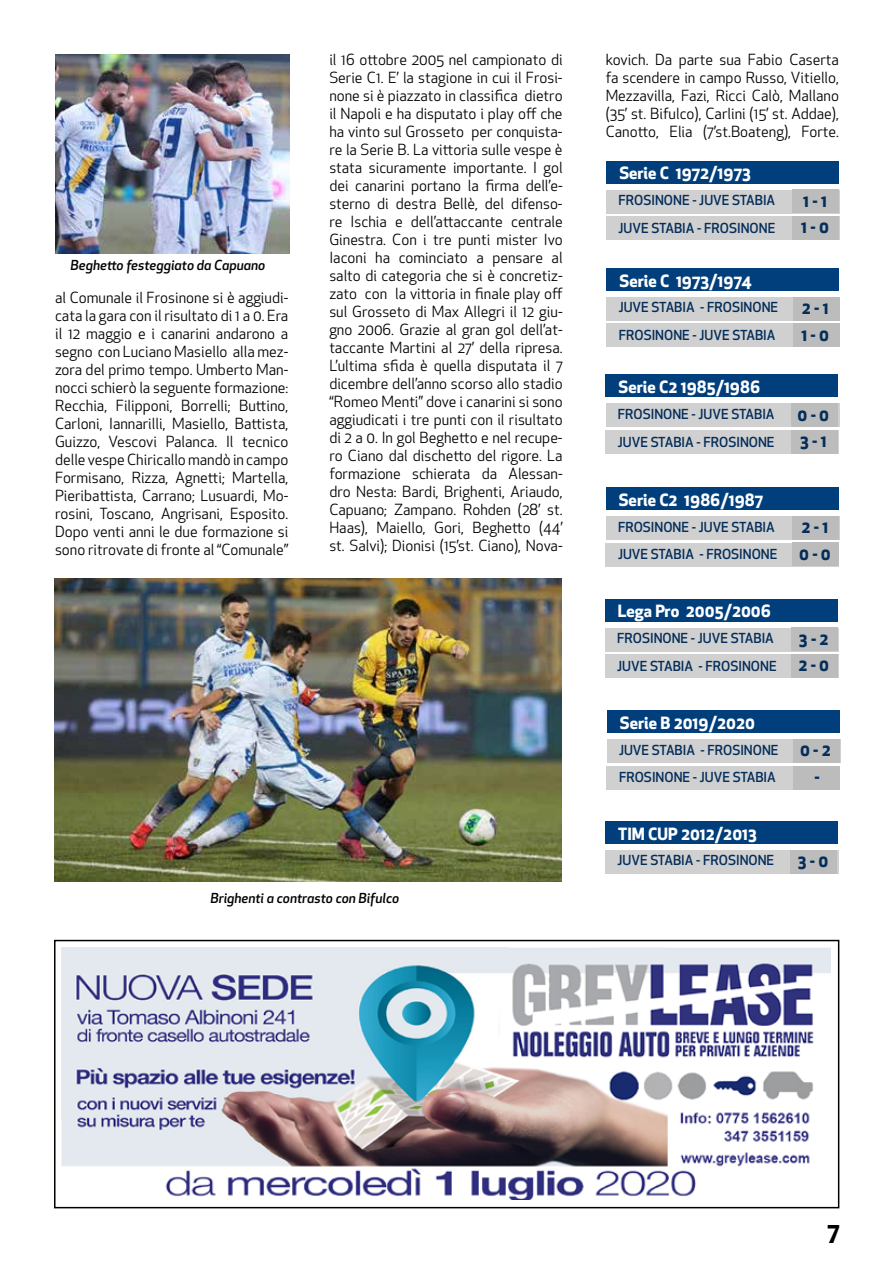
<style>
.page{position:relative;width:893px;height:1263px;background:#fff}
.page>*{position:absolute;margin:0;border:0;box-sizing:border-box;transform-origin:0 0}
.t1{font:700 24px "Apex New";color:#000}
.t2{font:700 16.5px "Apex New";color:#fff}
.t3{font:700 16.5px/26.7px "Apex New";color:#032d5a}
.t4{font:15px/18px "Apex New";color:#000;text-align:justify}
.t5{font:500 13.5px "Apex New";color:#032d5a}
.t6{font:italic 500 13.5px "Apex New";color:#000}
</style>
<div class="page">
<img style="left:62px;top:947px;width:769px;height:252px">
<div style="left:54px;top:940px;width:785px;height:268px;border:2px solid #000"></div>
<div style="left:606px;top:543px;width:233px;height:23px;background:#d0d0d0"></div>
<div style="left:606px;top:516px;width:233px;height:24px;background:#d0d0d0"></div>
<div style="left:606px;top:487px;width:232px;height:23px;background:#013f7c"></div>
<div style="left:605px;top:654px;width:233px;height:24px;background:#d0d0d0"></div>
<div style="left:605px;top:628px;width:233px;height:23px;background:#d0d0d0"></div>
<div style="left:605px;top:598px;width:232px;height:23px;background:#013f7c"></div>
<div style="left:607px;top:766px;width:233px;height:24px;background:#d0d0d0"></div>
<div style="left:607px;top:739px;width:233px;height:24px;background:#d0d0d0"></div>
<div style="left:607px;top:710px;width:232px;height:23px;background:#013f7c"></div>
<div style="left:792px;top:516px;width:47px;height:23px;background:#bcbcbc"></div>
<div style="left:792px;top:543px;width:47px;height:23px;background:#bcbcbc"></div>
<div style="left:791px;top:628px;width:47px;height:23px;background:#bcbcbc"></div>
<div style="left:791px;top:654px;width:47px;height:24px;background:#bcbcbc"></div>
<div style="left:793px;top:739px;width:47px;height:24px;background:#bcbcbc"></div>
<div style="left:793px;top:766px;width:47px;height:23px;background:#bcbcbc"></div>
<img style="left:55px;top:54px;width:234px;height:199px">
<div style="left:606px;top:216px;width:234px;height:24px;background:#d0d0d0"></div>
<div style="left:607px;top:190px;width:233px;height:23px;background:#d0d0d0"></div>
<div style="left:606px;top:161px;width:233px;height:22px;background:#013f7c"></div>
<div style="left:606px;top:324px;width:234px;height:23px;background:#d0d0d0"></div>
<div style="left:607px;top:297px;width:233px;height:24px;background:#d0d0d0"></div>
<div style="left:606px;top:268px;width:233px;height:23px;background:#013f7c"></div>
<div style="left:605px;top:430px;width:234px;height:24px;background:#d0d0d0"></div>
<div style="left:606px;top:404px;width:233px;height:23px;background:#d0d0d0"></div>
<div style="left:605px;top:374px;width:233px;height:23px;background:#013f7c"></div>
<div style="left:792px;top:190px;width:47px;height:23px;background:#bcbcbc"></div>
<div style="left:792px;top:216px;width:47px;height:24px;background:#bcbcbc"></div>
<div style="left:792px;top:297px;width:47px;height:23px;background:#bcbcbc"></div>
<div style="left:792px;top:324px;width:47px;height:23px;background:#bcbcbc"></div>
<div style="left:791px;top:404px;width:47px;height:23px;background:#bcbcbc"></div>
<div style="left:791px;top:430px;width:47px;height:24px;background:#bcbcbc"></div>
<div style="left:606px;top:850px;width:233px;height:24px;background:#d0d0d0"></div>
<div style="left:605px;top:821px;width:233px;height:23px;background:#013f7c"></div>
<div style="left:790px;top:850px;width:47px;height:23px;background:#bcbcbc"></div>
<img style="left:54px;top:578px;width:507px;height:303px">
<p class="t6" style="left:71px;top:256px;width:196px">Beghetto festeggiato da Capuano</p>
<p class="t4" style="left:55px;top:289px;width:235px">al Comunale il Frosinone si è aggiudi&shy;cata la gara con il risultato di 1 a 0. Era il 12 maggio e i canarini andarono a segno con Luciano Masiello alla mez&shy;zora del primo tempo. Umberto Man&shy;nocci schierò la seguente formazione:<br>Recchia, Filipponi, Borrelli; Buttino, Carloni, Iannarilli, Masiello, Battista, Guizzo, Vescovi Palanca. Il tecnico delle vespe Chiricallo mandò in campo Formisano, Rizza, Agnetti; Martella, Pieribattista, Carrano; Lusuardi, Mo&shy;rosini, Toscano, Angrisani, Esposito.<br>Dopo venti anni le due formazione si sono ritrovate di fronte al “Comunale”</p>
<p class="t4" style="left:329px;top:51px;width:235px">il 16 ottobre 2005 nel campionato di Serie C1. E’ la stagione in cui il Frosi&shy;none si è piazzato in classifica dietro il Napoli e ha disputato i play off che ha vinto sul Grosseto per conquista&shy;re la Serie B. La vittoria sulle vespe è stata sicuramente importante. I gol dei canarini portano la firma dell’e&shy;sterno di destra Bellè, del difenso&shy;re Ischia e dell’attaccante centrale Ginestra. Con i tre punti mister Ivo Iaconi ha cominciato a pensare al salto di categoria che si è concretiz&shy;zato con la vittoria in finale play off sul Grosseto di Max Allegri il 12 giu&shy;gno 2006. Grazie al gran gol dell’at&shy;taccante Martini al 27’ della ripresa.<br>L’ultima sfida è quella disputata il 7 dicembre dell’anno scorso allo stadio “Romeo Menti” dove i canarini si sono aggiudicati i tre punti con il risultato di 2 a 0. In gol Beghetto e nel recupe&shy;ro Ciano dal dischetto del rigore. La formazione schierata da Alessan&shy;dro Nesta: Bardi, Brighenti, Ariaudo, Capuano; Zampano. Rohden (28’ st.<br>Haas), Maiello, Gori, Beghetto (44’ st. Salvi); Dionisi (15’st. Ciano), Nova-</p>
<p class="t6" style="left:211px;top:889px;width:190px">Brighenti a contrasto con Bifulco</p>
<p class="t4" style="left:606px;top:51px;width:235px">kovich. Da parte sua Fabio Caserta fa scendere in campo Russo, Vitiello, Mezzavilla, Fazi, Ricci Calò, Mallano (35’ st. Bifulco), Carlini (15’ st. Addae), Canotto, Elia (7’st.Boateng), Forte.</p>
<p class="t2" style="left:619px;top:161px;width:133px">Serie C 1972/1973</p>
<p class="t5" style="left:618px;top:219px;width:158px">JUVE STABIA - FROSINONE</p>
<p class="t5" style="left:618px;top:191px;width:158px">FROSINONE - JUVE STABIA</p>
<p class="t2" style="left:620px;top:269px;width:134px">Serie C 1973/1974</p>
<p class="t5" style="left:619px;top:326px;width:158px">FROSINONE - JUVE STABIA</p>
<p class="t5" style="left:619px;top:298px;width:161px">JUVE STABIA - FROSINONE</p>
<p class="t2" style="left:619px;top:375px;width:143px">Serie C2 1985/1986</p>
<p class="t5" style="left:618px;top:433px;width:158px">JUVE STABIA - FROSINONE</p>
<p class="t5" style="left:618px;top:405px;width:158px">FROSINONE - JUVE STABIA</p>
<p class="t2" style="left:619px;top:488px;width:146px">Serie C2 1986/1987</p>
<p class="t5" style="left:618px;top:545px;width:161px">JUVE STABIA - FROSINONE</p>
<p class="t5" style="left:618px;top:517px;width:158px">FROSINONE - JUVE STABIA</p>
<p class="t2" style="left:618px;top:599px;width:155px">Lega Pro 2005/2006</p>
<p class="t5" style="left:617px;top:657px;width:161px">JUVE STABIA - FROSINONE</p>
<p class="t5" style="left:617px;top:629px;width:158px">FROSINONE - JUVE STABIA</p>
<p class="t2" style="left:620px;top:711px;width:137px">Serie B 2019/2020</p>
<p class="t5" style="left:619px;top:768px;width:158px">FROSINONE - JUVE STABIA</p>
<p class="t5" style="left:619px;top:741px;width:161px">JUVE STABIA - FROSINONE</p>
<p class="t2" style="left:618px;top:822px;width:140px">TIM CUP 2012/2013</p>
<p class="t5" style="left:617px;top:851px;width:158px">JUVE STABIA - FROSINONE</p>
<p class="t3" style="left:801px;top:187px;width:29px">1 - 1<br>1 - 0</p>
<p class="t3" style="left:801px;top:294px;width:29px">2 - 1<br>1 - 0</p>
<p class="t3" style="left:797px;top:400px;width:33px">0 - 0<br>3 - 1</p>
<p class="t3" style="left:799px;top:513px;width:33px">2 - 1<br>0 - 0</p>
<p class="t3" style="left:798px;top:625px;width:32px">3 - 2<br>2 - 0</p>
<p class="t3" style="left:800px;top:736px;width:32px;text-align:center">0 - 2 -</p>
<p class="t3" style="left:798px;top:847px;width:32px">3 - 0</p>
<h1 class="t1" style="left:827px;top:1213px;width:14px">7</h1>
</div>
